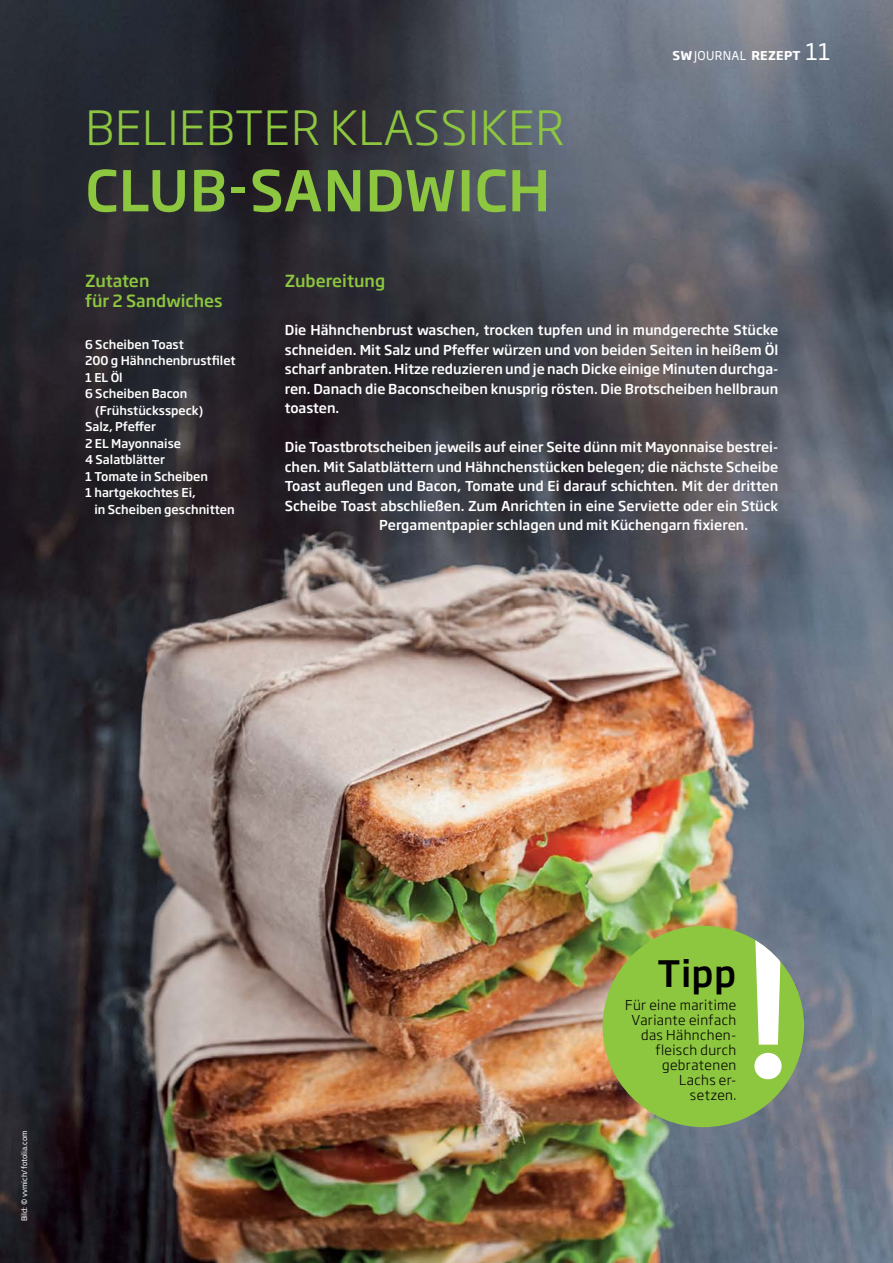
<style>
.page{position:relative;width:893px;height:1263px;background:#fff}
.page>*{position:absolute;margin:0;border:0;box-sizing:border-box;transform-origin:0 0}
.t1{font:500 55.5px "Soho Gothic Pro";letter-spacing:.015em;color:#8dc63f}
.t2{font:300 46.5px "Soho Gothic Pro";color:#8dc63f}
.t3{font:500 36px "Soho Gothic Pro";color:#000}
.t4{font:500 16.5px/19.5px "Soho Gothic Pro";color:#8dc63f}
.t5{font:500 13.5px/19.5px "Soho Gothic Pro";color:#fff;text-align:justify}
.t6{font:300 13.5px/15px "Soho Gothic Pro";letter-spacing:.03em;color:#000;text-align:right}
.t7{font:500 12px "Soho Gothic Pro";color:#fff}
.t8{font:12px "Soho Gothic Pro";letter-spacing:.025em;color:#fff}
.t9{font:700 12px "Soho Gothic Pro";color:#fff}
.t10{font:7.5px "Soho Gothic Pro";color:#fff}
.s1{font-weight:700}
.s2{font-size:22.5px}
</style>
<div class="page">
<img style="left:0;top:0;width:893px;height:1263px">
<div style="left:603px;top:926px;width:201px;height:201px;background:#8dc63f;border-radius:50%"></div>
<svg style="left:754px;top:933px;width:28px;height:146px"></svg>
<h2 class="t2" style="left:85px;top:91px;width:56px">Beliebter</h2>
<h2 class="t2" style="left:330px;top:91px;width:55px">Klassiker</h2>
<h1 class="t1" style="left:85px;top:147px;width:36px">Club</h1>
<h1 class="t1" style="left:228px;top:147px;width:96px">-Sand</h1>
<h1 class="t1" style="left:404px;top:147px;width:139px">wich</h1>
<p class="t9" style="left:673px;top:46px;width:8px">SW</p>
<p class="t8" style="left:694px;top:46px;width:138px">JOURNAL <span class="s1">REZEPT</span> <span class="s2">11</span></p>
<p class="t4" style="left:85px;top:270px;width:139px">Zutaten<br>für 2 Sandwiches</p>
<p class="t7" style="left:85px;top:335px;width:100px">6 Scheiben Toast</p>
<p class="t7" style="left:85px;top:351px;width:152px">200 g Hähnchenbrustfilet</p>
<p class="t7" style="left:85px;top:368px;width:39px">1 EL Öl</p>
<p class="t7" style="left:85px;top:384px;width:104px">6 Scheiben Bacon</p>
<p class="t7" style="left:95px;top:401px;width:109px">(Frühstücksspeck)</p>
<p class="t7" style="left:85px;top:417px;width:73px">Salz, Pfeffer</p>
<p class="t7" style="left:85px;top:434px;width:98px">2 EL Mayonnaise</p>
<p class="t7" style="left:85px;top:450px;width:81px">4 Salatblätter</p>
<p class="t7" style="left:85px;top:467px;width:125px">1 Tomate in Scheiben</p>
<p class="t7" style="left:85px;top:483px;width:112px">1 hartgekochtes Ei,</p>
<p class="t7" style="left:94px;top:500px;width:142px">in Scheiben geschnitten</p>
<p class="t4" style="left:285px;top:270px;width:102px">Zubereitung</p>
<p class="t5" style="left:285px;top:319px;width:495px">Die Hähnchenbrust waschen, trocken tupfen und in mundgerechte Stücke schneiden. Mit Salz und Pfeffer würzen und von beiden Seiten in heißem Öl scharf anbraten. Hitze reduzieren und je nach Dicke einige Minuten durchga&shy;ren. Danach die Baconscheiben knusprig rösten. Die Brotscheiben hellbraun toasten.</p>
<p class="t5" style="left:285px;top:436px;width:495px">Die Toastbrotscheiben jeweils auf einer Seite dünn mit Mayonnaise bestrei-</p>
<p class="t5" style="left:285px;top:456px;width:495px">chen. Mit Salatblättern und Hähnchenstücken belegen; die nächste Scheibe</p>
<p class="t5" style="left:285px;top:475px;width:495px">Toast auflegen und Bacon, Tomate und Ei darauf schichten. Mit der dritten</p>
<p class="t5" style="left:285px;top:495px;width:495px">Scheibe Toast abschließen. Zum Anrichten in eine Serviette oder ein Stück</p>
<p class="t5" style="left:379px;top:514px;width:370px">Pergamentpapier schlagen und mit Küchengarn fixieren.</p>
<p class="t10" style="left:19px;top:1221px;width:92px;rotate:-90deg">BILD: © VVMICH/ FOTOLIA.COM</p>
<h3 class="t3" style="left:657px;top:945px;width:80px">Tipp</h3>
<p class="t6" style="left:625px;top:997px;width:113px">Für eine maritime<br>Variante einfach das Hähnchen&shy;fleisch durch gebratenen<br>Lachs er-<br>setzen.</p>
</div>
